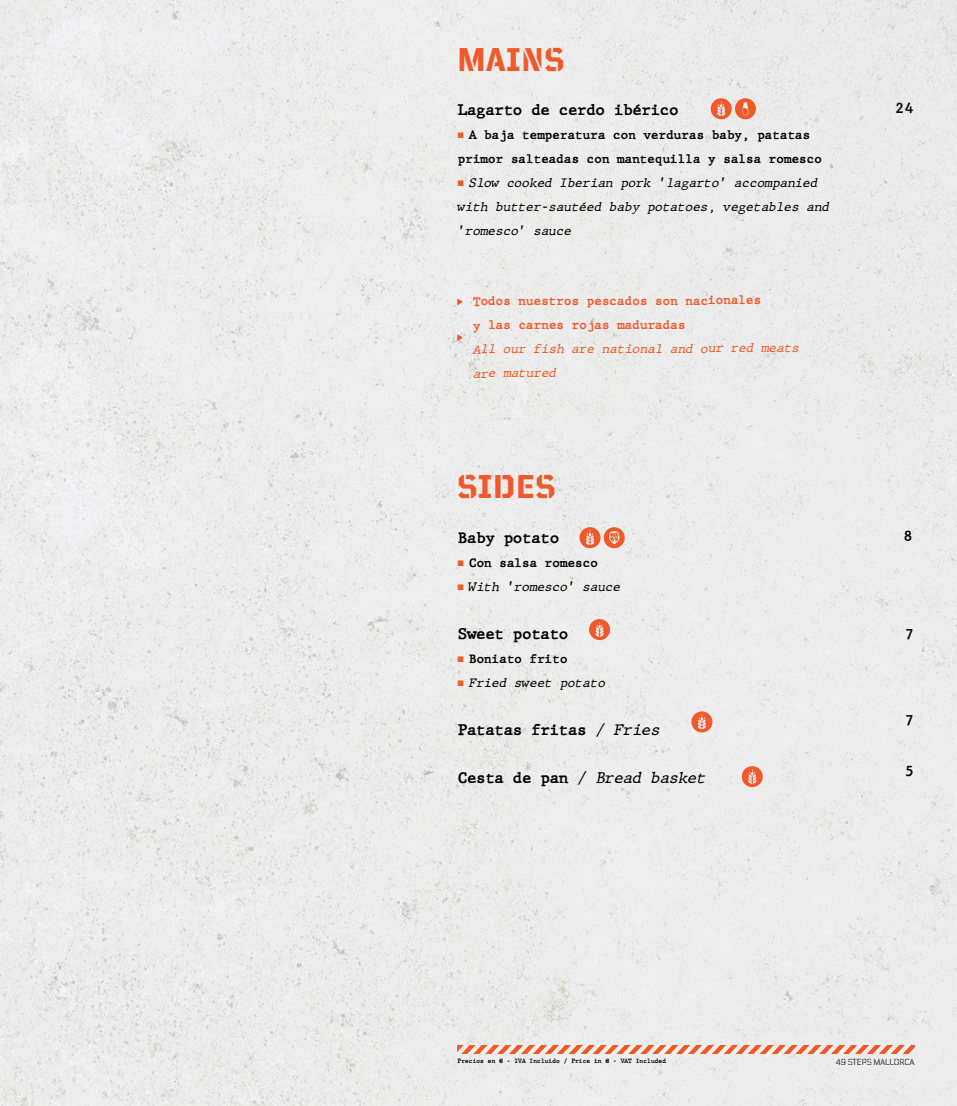
<style>
.page{position:relative;width:957px;height:1106px;background:#ececec}
.page>*{position:absolute;margin:0;border:0;box-sizing:border-box;transform-origin:0 0}
.t1{font:700 33px "TT Mussels Stencil";color:#f1592a}
.t2{font:15px "JMH Typewritermono";letter-spacing:-.12em;color:#000}
.t3{font:italic 15px "JMH Typewritermono";letter-spacing:-.12em;color:#000}
.t4{font:13.5px "JMH Typewritermono";color:#000}
.t5{font:italic 12px/24px "JMH Typewritermono";letter-spacing:-.1em;color:#000}
.t6{font:12px/24px "JMH Typewritermono";letter-spacing:-.1em;color:#000}
.t7{font:12px "JMH Typewritermono";letter-spacing:-.105em;color:#f1592a}
.t8{font:italic 12px "JMH Typewritermono";letter-spacing:-.105em;color:#f1592a}
.t9{font:9px "TT Mussels Stencil";letter-spacing:-.01em;color:#000}
.t10{font:6px "JMH Typewritermono";letter-spacing:-.1em;color:#000}
.s1{font-family:"Arial";font-weight:900;color:#f1592a}
.s2{font-family:"Arial";font-weight:900;font-style:normal;color:#f1592a}
.s3{font-style:italic}
.s4{font-style:normal}
</style>
<div class="page">
<img style="left:457px;top:1045px;width:457px;height:8px">
<svg style="left:457px;top:298px;width:6px;height:7px"></svg>
<svg style="left:457px;top:334px;width:6px;height:7px"></svg>
<svg style="left:711px;top:98px;width:45px;height:21px"></svg>
<svg style="left:589px;top:619px;width:21px;height:21px"></svg>
<svg style="left:691px;top:711px;width:21px;height:21px"></svg>
<svg style="left:742px;top:766px;width:21px;height:21px"></svg>
<svg style="left:579px;top:527px;width:46px;height:21px"></svg>
<p class="t1" style="left:457px;top:40px;width:109px">MAINS</p>
<p class="t2" style="left:457px;top:101px;width:224px">Lagarto de cerdo ibérico</p>
<p class="t4" style="left:894px;top:100px;width:21px">24</p>
<p class="t6" style="left:457px;top:123px;width:367px"><span class="s1">■</span> A baja temperatura con verduras baby, patatas primor salteadas con mantequilla y salsa romesco</p>
<p class="t5" style="left:457px;top:171px;width:374px"><span class="s2">■</span> Slow cooked Iberian pork ‘lagarto’ accompanied with butter-sautéed baby potatoes, vegetables and ‘romesco’ sauce</p>
<p class="t7" style="left:472px;top:293px;width:291px">Todos nuestros pescados son nacionales</p>
<p class="t7" style="left:472px;top:317px;width:215px">y las carnes rojas maduradas</p>
<p class="t8" style="left:473px;top:341px;width:329px">All our fish are national and our red meats</p>
<p class="t8" style="left:473px;top:366px;width:86px">are matured</p>
<p class="t1" style="left:457px;top:467px;width:100px">SIDES</p>
<p class="t2" style="left:457px;top:529px;width:104px">Baby potato</p>
<p class="t6" style="left:457px;top:551px;width:143px"><span class="s1">■</span> Con salsa romesco</p>
<p class="t5" style="left:457px;top:575px;width:166px"><span class="s2">■</span> With ‘romesco’ sauce</p>
<p class="t2" style="left:457px;top:625px;width:113px">Sweet potato</p>
<p class="t6" style="left:457px;top:647px;width:112px"><span class="s1">■</span> Boniato frito</p>
<p class="t5" style="left:457px;top:671px;width:150px"><span class="s2">■</span> Fried sweet potato</p>
<p class="t2" style="left:457px;top:721px;width:205px">Patatas fritas <span class="s3">/ Fries</span></p>
<p class="t3" style="left:457px;top:768px;width:251px"><span class="s4">Cesta de pan</span> / Bread basket</p>
<p class="t4" style="left:903px;top:527px;width:11px">8</p>
<p class="t4" style="left:904px;top:625px;width:11px">7</p>
<p class="t4" style="left:904px;top:712px;width:11px">7</p>
<p class="t4" style="left:904px;top:763px;width:11px">5</p>
<p class="t10" style="left:457px;top:1056px;width:211px">Precios en € - IVA Incluido / Price in € - VAT Included</p>
<p class="t9" style="left:836px;top:1056px;width:80px">49 STEPS MALLORCA</p>
</div>
